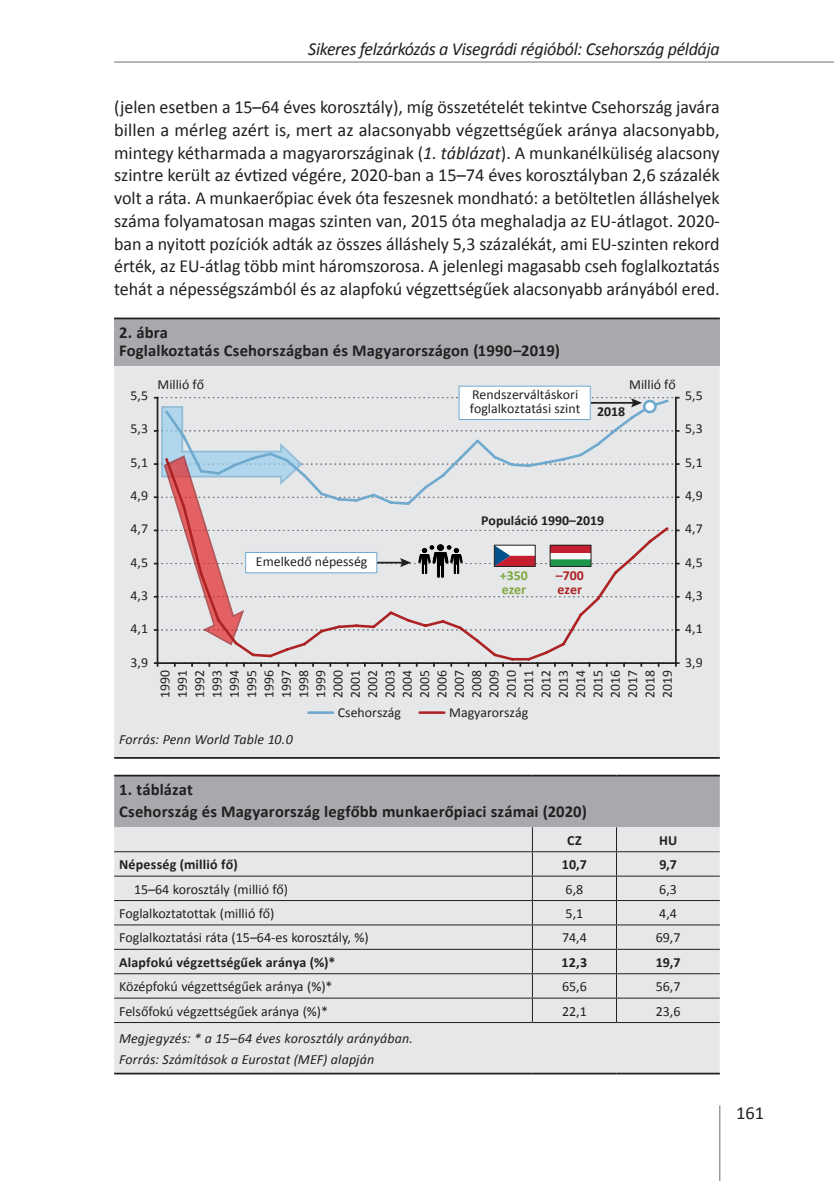
<style>
.page{position:relative;width:834px;height:1181px;background:#fff}
.page>*{position:absolute;margin:0;border:0;box-sizing:border-box;transform-origin:0 0}
.t1{font:18.38px/22.8px "Calibri";color:#231f20;text-align:justify}
.t2{font:italic 18.38px "Calibri";letter-spacing:-.02em;color:#231f20}
.t3{font:700 16.62px/22.4px "Calibri";letter-spacing:.01em;color:#231f20}
.t4{font:14px "Calibri";color:#231f20}
.t5{font:italic 14px/20.7px "Calibri";letter-spacing:.01em;color:#231f20}
.t6{font:700 14px "Calibri";letter-spacing:.015em;color:#231f20}
.t7{font:13.83px/17.3px "Calibri";color:#231f20;text-align:justify}
.t8{font:13.65px/13.7px "Calibri";color:#231f20}
.t9{font:700 13.65px "Calibri";color:#231f20}
.t10{font:700 13.65px/13.7px "Calibri";color:#7fa93f}
.t11{font:700 13.65px/13.7px "Calibri";color:#ad2324}
.s1{font-style:italic}
</style>
<div class="page">
<hr style="left:114px;top:62px;width:719px;height:1px;background:#231f20">
<hr style="left:719px;top:1105px;width:1px;height:76px;background:#231f20">
<div style="left:114px;top:1023px;width:605px;height:49px;background:#e6e7e9"></div>
<svg style="left:114px;top:776px;width:605px;height:246px;background:#d2d3d6"></svg>
<hr style="left:114px;top:774px;width:418px;height:2px;background:#231f20">
<hr style="left:532px;top:774px;width:84px;height:2px;background:#231f20">
<hr style="left:616px;top:774px;width:103px;height:2px;background:#231f20">
<hr style="left:114px;top:1022px;width:418px;height:1px;background:#231f20">
<hr style="left:532px;top:1022px;width:84px;height:1px;background:#231f20">
<hr style="left:616px;top:1022px;width:103px;height:1px;background:#231f20">
<hr style="left:114px;top:1072px;width:418px;height:2px;background:#231f20">
<hr style="left:532px;top:1072px;width:84px;height:2px;background:#231f20">
<hr style="left:616px;top:1072px;width:103px;height:2px;background:#231f20">
<div style="left:114px;top:318px;width:605px;height:48px;background:#a8a9ad"></div>
<div style="left:114px;top:366px;width:605px;height:391px;background:#e6e7e9"></div>
<hr style="left:114px;top:317px;width:605px;height:2px;background:#231f20">
<hr style="left:114px;top:757px;width:605px;height:2px;background:#231f20">
<hr style="left:157px;top:398px;width:1px;height:265px;background:#231f20">
<svg style="left:155px;top:662px;width:523px;height:4px;background:#858385"></svg>
<hr style="left:675px;top:398px;width:1px;height:265px;background:#231f20">
<hr style="left:308px;top:711px;width:25px;height:3px;background:#6fa9ce">
<hr style="left:419px;top:711px;width:25px;height:3px;background:#ad2324">
<div style="left:459px;top:386px;width:131px;height:33px;background:#fff"></div>
<div style="left:458px;top:386px;width:132px;height:34px;border:1px solid #6fa9ce"></div>
<svg style="left:155px;top:397px;width:523px;height:248px;background:#b8b9bc"></svg>
<svg style="left:163px;top:398px;width:507px;height:58px;background:#e0e4e8"></svg>
<svg style="left:163px;top:456px;width:507px;height:206px;background:#ded9dc"></svg>
<div style="left:644px;top:401px;width:11px;height:11px;background:#fff;border-radius:50%"></div>
<div style="left:642px;top:400px;width:14px;height:13px;border:3px solid #6fa9ce;border-radius:50%"></div>
<p class="t2" style="left:308px;top:36px;width:413px">Sikeres felzárkózás a Visegrádi régióból: Csehország példája</p>
<p class="t1" style="left:114px;top:96px;width:607px">(jelen esetben a 15–64 éves korosztály), míg összetételét tekintve Csehország javára billen a mérleg azért is, mert az alacsonyabb végzettségűek aránya alacsonyabb, mintegy kétharmada a magyarországinak (<span class="s1">1. táblázat</span>). A munkanélküliség alacsony szintre került az évtized végére, 2020-ban a 15–74 éves korosztályban 2,6 százalék volt a ráta. A munkaerőpiac évek óta feszesnek mondható: a betöltetlen álláshelyek száma folyamatosan magas szinten van, 2015 óta meghaladja az EU-átlagot. 2020- ban a nyitott pozíciók adták az összes álláshely 5,3 százalékát, ami EU-szinten rekord érték, az EU-átlag több mint háromszorosa. A jelenlegi magasabb cseh foglalkoztatás tehát a népességszámból és az alapfokú végzettségűek alacsonyabb arányából ered.</p>
<p class="t3" style="left:119px;top:323px;width:442px;line-height:18.4px">2. ábra<br>Foglalkoztatás Csehországban és Magyarországon (1990–2019)</p>
<p class="t8" style="left:130px;top:389px;width:19px">5,5</p>
<p class="t8" style="left:130px;top:422px;width:19px">5,3</p>
<p class="t8" style="left:130px;top:455px;width:19px">5,1</p>
<p class="t8" style="left:130px;top:489px;width:19px">4,9</p>
<p class="t8" style="left:130px;top:522px;width:19px">4,7</p>
<p class="t8" style="left:130px;top:555px;width:19px">4,5</p>
<p class="t8" style="left:130px;top:589px;width:19px">4,3</p>
<p class="t8" style="left:130px;top:622px;width:19px">4,1</p>
<p class="t8" style="left:130px;top:655px;width:19px">3,9</p>
<p class="t8" style="left:157px;top:378px;width:48px">Millió fő</p>
<p class="t8" style="left:629px;top:378px;width:48px">Millió fő</p>
<p class="t8" style="left:470px;top:388px;width:112px">Rendszerváltáskori foglalkoztatási szint</p>
<p class="t9" style="left:597px;top:403px;width:30px">2018</p>
<p class="t8" style="left:256px;top:554px;width:113px">Emelkedő népesség</p>
<p class="t9" style="left:481px;top:512px;width:124px">Populáció 1990–2019</p>
<p class="t10" style="left:500px;top:569px;width:29px">+350 ezer</p>
<p class="t11" style="left:555px;top:569px;width:29px">–700 ezer</p>
<p class="t7" style="left:156px;top:698px;width:29px;rotate:-90deg">1990<br>1991<br>1992<br>1993<br>1994<br>1995<br>1996<br>1997<br>1998<br>1999<br>2000<br>2001<br>2002<br>2003<br>2004<br>2005<br>2006<br>2007<br>2008<br>2009<br>2010<br>2011<br>2012<br>2013<br>2014<br>2015<br>2016<br>2017<br>2018<br>2019</p>
<p class="t8" style="left:338px;top:705px;width:65px">Csehország</p>
<p class="t8" style="left:449px;top:705px;width:80px">Magyarország</p>
<p class="t5" style="left:119px;top:728px;width:175px">Forrás: Penn World Table 10.0</p>
<p class="t8" style="left:685px;top:389px;width:19px">5,5</p>
<p class="t8" style="left:685px;top:422px;width:19px">5,3</p>
<p class="t8" style="left:685px;top:455px;width:19px">5,1</p>
<p class="t8" style="left:685px;top:489px;width:19px">4,9</p>
<p class="t8" style="left:685px;top:522px;width:19px">4,7</p>
<p class="t8" style="left:685px;top:555px;width:19px">4,5</p>
<p class="t8" style="left:685px;top:589px;width:19px">4,3</p>
<p class="t8" style="left:685px;top:622px;width:19px">4,1</p>
<p class="t8" style="left:685px;top:655px;width:19px">3,9</p>
<p class="t3" style="left:119px;top:778px;width:469px">1. táblázat<br>Csehország és Magyarország legfőbb munkaerőpiaci számai (2020)</p>
<p class="t6" style="left:567px;top:831px;width:16px">CZ</p>
<p class="t6" style="left:659px;top:831px;width:20px">HU</p>
<p class="t6" style="left:119px;top:855px;width:120px">Népesség (millió fő)</p>
<p class="t6" style="left:562px;top:855px;width:26px">10,7</p>
<p class="t6" style="left:659px;top:855px;width:19px">9,7</p>
<p class="t4" style="left:134px;top:880px;width:156px">15–64 korosztály (millió fő)</p>
<p class="t4" style="left:565px;top:880px;width:19px">6,8</p>
<p class="t4" style="left:659px;top:880px;width:19px">6,3</p>
<p class="t4" style="left:119px;top:904px;width:157px">Foglalkoztatottak (millió fő)</p>
<p class="t4" style="left:565px;top:904px;width:19px">5,1</p>
<p class="t4" style="left:659px;top:904px;width:19px">4,4</p>
<p class="t4" style="left:119px;top:929px;width:251px">Foglalkoztatási ráta (15–64-es korosztály, %)</p>
<p class="t4" style="left:562px;top:929px;width:26px">74,4</p>
<p class="t4" style="left:655px;top:929px;width:26px">69,7</p>
<p class="t6" style="left:119px;top:953px;width:218px">Alapfokú végzettségűek aránya (%)*</p>
<p class="t6" style="left:561px;top:953px;width:27px">12,3</p>
<p class="t6" style="left:655px;top:953px;width:26px">19,7</p>
<p class="t4" style="left:119px;top:977px;width:215px">Középfokú végzettségűek aránya (%)*</p>
<p class="t4" style="left:562px;top:977px;width:26px">65,6</p>
<p class="t4" style="left:655px;top:977px;width:26px">56,7</p>
<p class="t4" style="left:119px;top:1002px;width:210px">Felsőfokú végzettségűek aránya (%)*</p>
<p class="t4" style="left:562px;top:1002px;width:26px">22,1</p>
<p class="t4" style="left:655px;top:1002px;width:26px">23,6</p>
<p class="t5" style="left:119px;top:1027px;width:295px">Megjegyzés: * a 15–64 éves korosztály arányában.<br>Forrás: Számítások a Eurostat (MEF) alapján</p>
<p class="t1" style="left:736px;top:1102px;width:29px">161</p>
</div>
